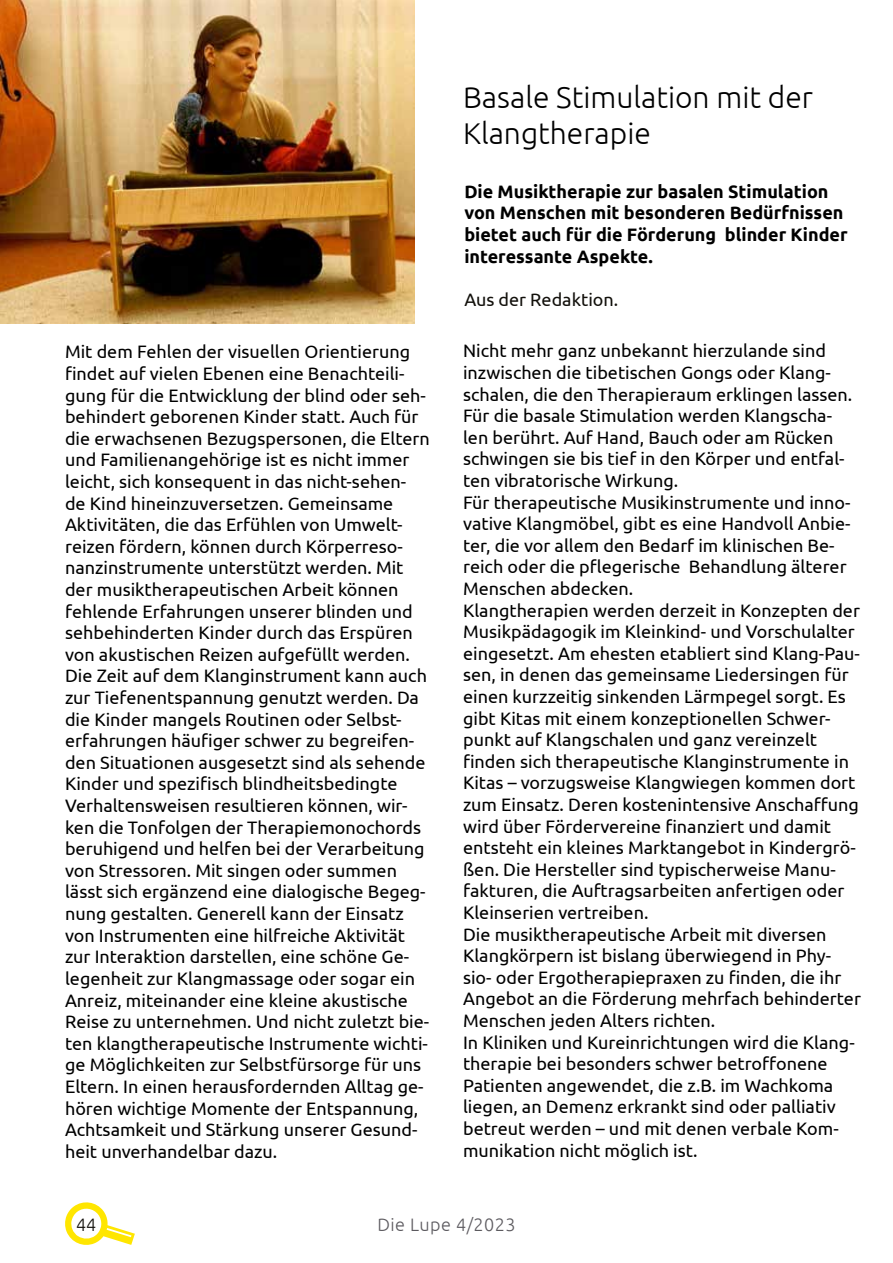
<style>
.page{position:relative;width:893px;height:1263px;background:#fff}
.page>*{position:absolute;margin:0;border:0;box-sizing:border-box;transform-origin:0 0}
.t1{font:300 30px/36px "Ubuntu";color:#000}
.t2{font:18px/21.6px "Ubuntu";color:#000}
.t3{font:700 18px/21.6px "Ubuntu";color:#000}
.t4{font:18px "Ubuntu";color:#12100b}
.t5{font:300 18px "Ubuntu";letter-spacing:.025em;color:#5c5a5f}
.t6{font:300 18px "Ubuntu";color:#12100b}
</style>
<div class="page">
<img style="left:0;top:0;width:415px;height:323px">
<svg style="left:65px;top:1202px;width:70px;height:43px"></svg>
<h1 class="t1" style="left:463px;top:79px;width:352px">Basale Stimulation mit der<br>Klangtherapie</h1>
<p class="t3" style="left:464px;top:180px;width:385px">Die Musiktherapie zur basalen Stimulation von Menschen mit besonderen Bedürfnissen bietet auch für die Förderung blinder Kinder interessante Aspekte.</p>
<p class="t4" style="left:464px;top:289px;width:155px">Aus der Redaktion.</p>
<p class="t2" style="left:65px;top:341px;width:366px">Mit dem Fehlen der visuellen Orientierung findet auf vielen Ebenen eine Benachteili&shy;gung für die Entwicklung der blind oder seh&shy;behindert geborenen Kinder statt. Auch für die erwachsenen Bezugspersonen, die Eltern und Familienangehörige ist es nicht immer leicht, sich konsequent in das nicht-sehen&shy;de Kind hineinzuversetzen. Gemeinsame Aktivitäten, die das Erfühlen von Umwelt&shy;reizen fördern, können durch Körperreso&shy;nanzinstrumente unterstützt werden. Mit der musiktherapeutischen Arbeit können fehlende Erfahrungen unserer blinden und sehbehinderten Kinder durch das Erspüren von akustischen Reizen aufgefüllt werden.<br>Die Zeit auf dem Klanginstrument kann auch zur Tiefenentspannung genutzt werden. Da die Kinder mangels Routinen oder Selbst&shy;erfahrungen häufiger schwer zu begreifen&shy;den Situationen ausgesetzt sind als sehende Kinder und spezifisch blindheitsbedingte Verhaltensweisen resultieren können, wir&shy;ken die Tonfolgen der Therapiemonochords beruhigend und helfen bei der Verarbeitung von Stressoren. Mit singen oder summen lässt sich ergänzend eine dialogische Begeg&shy;nung gestalten. Generell kann der Einsatz von Instrumenten eine hilfreiche Aktivität zur Interaktion darstellen, eine schöne Ge&shy;legenheit zur Klangmassage oder sogar ein Anreiz, miteinander eine kleine akustische Reise zu unternehmen. Und nicht zuletzt bie&shy;ten klangtherapeutische Instrumente wichti&shy;ge Möglichkeiten zur Selbstfürsorge für uns Eltern. In einen herausfordernden Alltag ge&shy;hören wichtige Momente der Entspannung, Achtsamkeit und Stärkung unserer Gesund&shy;heit unverhandelbar dazu.</p>
<p class="t2" style="left:463px;top:340px;width:399px">Nicht mehr ganz unbekannt hierzulande sind inzwischen die tibetischen Gongs oder Klang&shy;schalen, die den Therapieraum erklingen lassen.<br>Für die basale Stimulation werden Klangscha&shy;len berührt. Auf Hand, Bauch oder am Rücken schwingen sie bis tief in den Körper und entfal&shy;ten vibratorische Wirkung.<br>Für therapeutische Musikinstrumente und inno&shy;vative Klangmöbel, gibt es eine Handvoll Anbie&shy;ter, die vor allem den Bedarf im klinischen Be&shy;reich oder die pflegerische Behandlung älterer Menschen abdecken.<br>Klangtherapien werden derzeit in Konzepten der Musikpädagogik im Kleinkind- und Vorschulalter eingesetzt. Am ehesten etabliert sind Klang-Pau&shy;sen, in denen das gemeinsame Liedersingen für einen kurzzeitig sinkenden Lärmpegel sorgt. Es gibt Kitas mit einem konzeptionellen Schwer&shy;punkt auf Klangschalen und ganz vereinzelt finden sich therapeutische Klanginstrumente in Kitas – vorzugsweise Klangwiegen kommen dort zum Einsatz. Deren kostenintensive Anschaffung wird über Fördervereine finanziert und damit entsteht ein kleines Marktangebot in Kindergrö&shy;ßen. Die Hersteller sind typischerweise Manu&shy;fakturen, die Auftragsarbeiten anfertigen oder Kleinserien vertreiben.<br>Die musiktherapeutische Arbeit mit diversen Klangkörpern ist bislang überwiegend in Phy&shy;sio- oder Ergotherapiepraxen zu finden, die ihr Angebot an die Förderung mehrfach behinderter Menschen jeden Alters richten.<br>In Kliniken und Kureinrichtungen wird die Klang&shy;therapie bei besonders schwer betroffonene Patienten angewendet, die z.B. im Wachkoma liegen, an Demenz erkrankt sind oder palliativ betreut werden – und mit denen verbale Kom&shy;munikation nicht möglich ist.</p>
<p class="t6" style="left:76px;top:1213px;width:22px">44</p>
<p class="t5" style="left:377px;top:1214px;width:140px">Die Lupe 4/2023</p>
</div>
